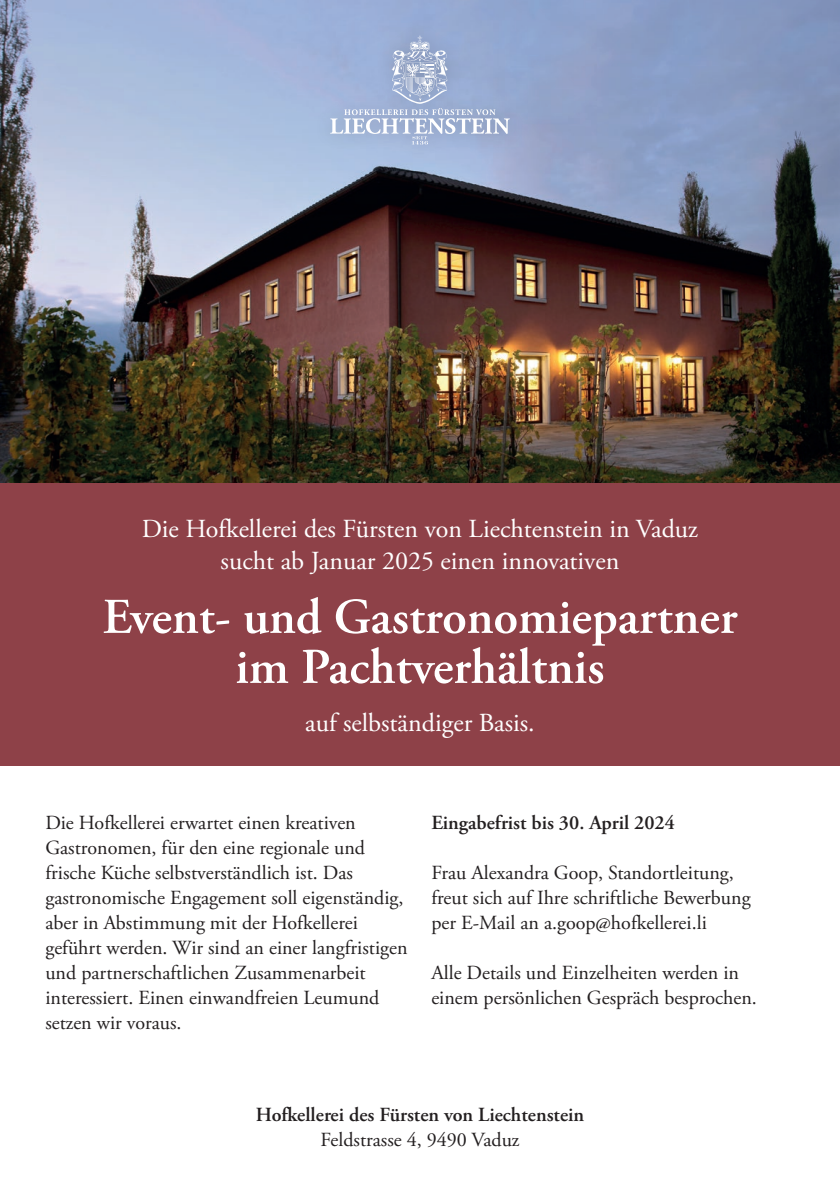
<style>
.page{position:relative;width:840px;height:1191px;background:#fff}
.page>*{position:absolute;margin:0;border:0;box-sizing:border-box;transform-origin:0 0}
.t1{font:600 50px/50px "Adobe Garamond Pro";color:#fff;text-align:center}
.t2{font:26px/32px "Adobe Garamond Pro";color:#fff;text-align:center}
.t3{font:20px/25px "Adobe Garamond Pro";color:#231f20}
.t4{font:600 20px "Adobe Garamond Pro";color:#231f20}
</style>
<div class="page">
<div style="left:0;top:482px;width:839px;height:284px;background:#8e4148"></div>
<img style="left:0;top:0;width:839px;height:482px">
<div style="left:313px;top:19px;width:213px;height:143px;background:#231f20;opacity:.25"></div>
<svg style="left:330px;top:35px;width:179px;height:110px;background:#a5b6d7"></svg>
<h2 class="t2" style="left:142px;top:513px;width:557px">Die Hofkellerei des Fürsten von Liechtenstein in Vaduz sucht ab Januar 2025 einen innovativen</h2>
<h1 class="t1" style="left:103px;top:592px;width:636px">Event- und Gastronomiepartner im Pachtverhältnis</h1>
<h2 class="t2" style="left:305px;top:707px;width:231px">auf selbständiger Basis.</h2>
<p class="t3" style="left:45px;top:811px;width:363px">Die Hofkellerei erwartet einen kreativen Gastronomen, für den eine regionale und frische Küche selbstverständlich ist. Das gastronomische Engagement soll eigenständig, aber in Abstimmung mit der Hofkellerei geführt werden. Wir sind an einer langfristigen und partnerschaftlichen Zusammenarbeit interessiert. Einen einwandfreien Leumund setzen wir voraus.</p>
<p class="t4" style="left:431px;top:811px;width:245px">Eingabefrist bis 30. April 2024</p>
<p class="t3" style="left:431px;top:861px;width:320px">Frau Alexandra Goop, Standortleitung, freut sich auf Ihre schriftliche Bewerbung per E-Mail an a.goop@hofkellerei.li</p>
<p class="t3" style="left:431px;top:961px;width:327px">Alle Details und Einzelheiten werden in einem persönlichen Gespräch besprochen.</p>
<p class="t4" style="left:255px;top:1102px;width:330px">Hofkellerei des Fürsten von Liechtenstein</p>
<p class="t3" style="left:320px;top:1127px;width:200px">Feldstrasse 4, 9490 Vaduz</p>
</div>
